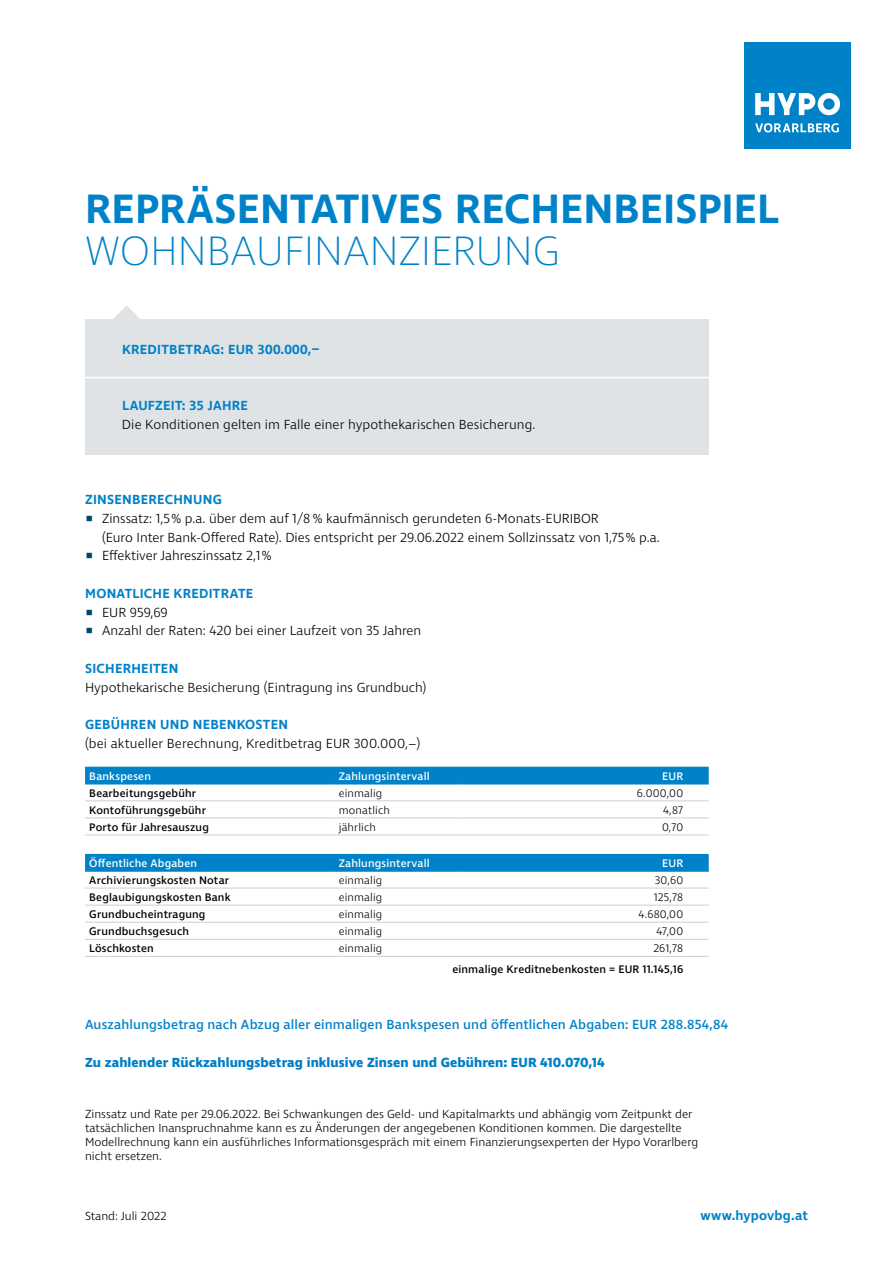
<style>
.page{position:relative;width:893px;height:1263px;background:#fff}
.page>*{position:absolute;margin:0;border:0;box-sizing:border-box;transform-origin:0 0}
.t1{font:600 42px "Ingra";letter-spacing:.005em;color:#0082c9}
.t2{font:200 42px "Ingra";letter-spacing:-.005em;color:#0082c9}
.t3{font:300 13.5px/18.8px "Ingra";color:#000}
.t4{font:600 13.5px "Ingra";letter-spacing:.02em;color:#0082c9}
.t5{font:500 13.5px "Ingra";letter-spacing:.01em;color:#0082c9}
.t6{font:700 13.5px "Ingra";letter-spacing:.005em;color:#007dc5}
.t7{font:300 12px/14.2px "Ingra";color:#000}
.t8{font:500 11.25px "Ingra";letter-spacing:.015em;color:#000}
.t9{font:300 11.25px "Ingra";letter-spacing:.015em;color:#000}
.t10{font:500 11.25px "Ingra";letter-spacing:.015em;color:#fff}
.s1{color:#00476e}
.s2{color:#0082c9}
</style>
<div class="page">
<div style="left:85px;top:767px;width:624px;height:16px;background:#0082c9"></div>
<hr style="left:85px;top:800px;width:249px;height:1px;background:#c7d0d5">
<hr style="left:334px;top:800px;width:125px;height:1px;background:#c7d0d5">
<hr style="left:459px;top:800px;width:250px;height:1px;background:#c7d0d5">
<hr style="left:85px;top:818px;width:249px;height:1px;background:#c7d0d5">
<hr style="left:334px;top:818px;width:125px;height:1px;background:#c7d0d5">
<hr style="left:459px;top:818px;width:250px;height:1px;background:#c7d0d5">
<hr style="left:85px;top:835px;width:249px;height:1px;background:#c7d0d5">
<hr style="left:334px;top:835px;width:125px;height:1px;background:#c7d0d5">
<hr style="left:459px;top:835px;width:250px;height:1px;background:#c7d0d5">
<hr style="left:85px;top:783px;width:249px;height:1px;background:#0082c9">
<hr style="left:334px;top:783px;width:125px;height:1px;background:#0082c9">
<hr style="left:459px;top:783px;width:250px;height:1px;background:#0082c9">
<div style="left:85px;top:854px;width:624px;height:16px;background:#0082c9"></div>
<hr style="left:85px;top:888px;width:249px;height:1px;background:#c7d0d5">
<hr style="left:334px;top:888px;width:125px;height:1px;background:#c7d0d5">
<hr style="left:459px;top:888px;width:250px;height:1px;background:#c7d0d5">
<hr style="left:85px;top:905px;width:249px;height:1px;background:#c7d0d5">
<hr style="left:334px;top:905px;width:125px;height:1px;background:#c7d0d5">
<hr style="left:459px;top:905px;width:250px;height:1px;background:#c7d0d5">
<hr style="left:85px;top:922px;width:249px;height:1px;background:#c7d0d5">
<hr style="left:334px;top:922px;width:125px;height:1px;background:#c7d0d5">
<hr style="left:459px;top:922px;width:250px;height:1px;background:#c7d0d5">
<hr style="left:85px;top:939px;width:249px;height:1px;background:#c7d0d5">
<hr style="left:334px;top:939px;width:125px;height:1px;background:#c7d0d5">
<hr style="left:459px;top:939px;width:250px;height:1px;background:#c7d0d5">
<hr style="left:85px;top:956px;width:249px;height:1px;background:#c7d0d5">
<hr style="left:334px;top:956px;width:125px;height:1px;background:#c7d0d5">
<hr style="left:459px;top:956px;width:250px;height:1px;background:#c7d0d5">
<hr style="left:85px;top:870px;width:249px;height:2px;background:#0082c9">
<hr style="left:334px;top:870px;width:125px;height:2px;background:#0082c9">
<hr style="left:459px;top:870px;width:250px;height:2px;background:#0082c9">
<div style="left:85px;top:320px;width:624px;height:135px;background:#dfe3e6"></div>
<svg style="left:112px;top:305px;width:30px;height:15px"></svg>
<hr style="left:81px;top:377px;width:635px;height:1px;background:#fff">
<div style="left:744px;top:43px;width:106px;height:106px;background:#0082c9"></div>
<svg style="left:755px;top:123px;width:84px;height:9px"></svg>
<svg style="left:755px;top:93px;width:85px;height:22px"></svg>
<h1 class="t1" style="left:85px;top:183px;width:695px">REPRÄSENTATIVES RECHENBEISPIEL</h1>
<h1 class="t2" style="left:85px;top:225px;width:476px">WOHNBAUFINANZIERUNG</h1>
<p class="t4" style="left:122px;top:341px;width:199px">KREDITBETRAG: EUR 300.000,–</p>
<p class="t4" style="left:122px;top:397px;width:127px">LAUFZEIT: 35 JAHRE</p>
<p class="t3" style="left:122px;top:416px;width:415px">Die Konditionen gelten im Falle einer hypothekarischen Besicherung.</p>
<p class="t4" style="left:85px;top:491px;width:138px">ZINSENBERECHNUNG</p>
<p class="t3" style="left:102px;top:510px;width:559px;text-indent:-17px"><span class="s1">▪</span> Zinssatz: 1,5% p.a. über dem auf 1/8 % kaufmännisch gerundeten 6-Monats-EURIBOR<br>(Euro Inter Bank-Offered Rate). Dies entspricht per 29.06.2022 einem Sollzinssatz von 1,75% p.a.</p>
<p class="t3" style="left:85px;top:547px;width:188px"><span class="s1">▪</span> Effektiver Jahreszinssatz 2,1%</p>
<p class="t4" style="left:85px;top:585px;width:170px">MONATLICHE KREDITRATE</p>
<p class="t3" style="left:85px;top:603px;width:84px"><span class="s1">▪</span> EUR 959,69</p>
<p class="t3" style="left:85px;top:622px;width:338px"><span class="s1">▪</span> Anzahl der Raten: 420 bei einer Laufzeit von 35 Jahren</p>
<p class="t4" style="left:85px;top:660px;width:95px">SICHERHEITEN</p>
<p class="t3" style="left:85px;top:678px;width:343px">Hypothekarische Besicherung (Eintragung ins Grundbuch)</p>
<p class="t4" style="left:85px;top:716px;width:205px">GEBÜHREN UND NEBENKOSTEN</p>
<p class="t3" style="left:85px;top:735px;width:337px">(bei aktueller Berechnung, Kreditbetrag EUR 300.000,–)</p>
<p class="t10" style="left:89px;top:769px;width:63px">Bankspesen</p>
<p class="t10" style="left:339px;top:769px;width:92px">Zahlungsintervall</p>
<p class="t10" style="left:662px;top:769px;width:22px">EUR</p>
<p class="t8" style="left:89px;top:786px;width:108px">Bearbeitungsgebühr</p>
<p class="t9" style="left:339px;top:786px;width:45px">einmalig</p>
<p class="t9" style="left:637px;top:786px;width:48px">6.000,00</p>
<p class="t8" style="left:89px;top:803px;width:118px">Kontoführungsgebühr</p>
<p class="t9" style="left:339px;top:803px;width:53px">monatlich</p>
<p class="t9" style="left:663px;top:803px;width:22px">4,87</p>
<p class="t8" style="left:89px;top:820px;width:121px">Porto für Jahresauszug</p>
<p class="t9" style="left:339px;top:820px;width:39px">jährlich</p>
<p class="t9" style="left:662px;top:820px;width:23px">0,70</p>
<p class="t10" style="left:89px;top:856px;width:109px">Öffentliche Abgaben</p>
<p class="t10" style="left:339px;top:856px;width:92px">Zahlungsintervall</p>
<p class="t10" style="left:662px;top:856px;width:22px">EUR</p>
<p class="t8" style="left:89px;top:873px;width:141px">Archivierungskosten Notar</p>
<p class="t9" style="left:339px;top:873px;width:45px">einmalig</p>
<p class="t9" style="left:655px;top:873px;width:30px">30,60</p>
<p class="t8" style="left:89px;top:890px;width:143px">Beglaubigungskosten Bank</p>
<p class="t9" style="left:339px;top:890px;width:45px">einmalig</p>
<p class="t9" style="left:654px;top:890px;width:31px">125,78</p>
<p class="t8" style="left:89px;top:907px;width:118px">Grundbucheintragung</p>
<p class="t9" style="left:339px;top:907px;width:45px">einmalig</p>
<p class="t9" style="left:638px;top:907px;width:46px">4.680,00</p>
<p class="t8" style="left:89px;top:924px;width:101px">Grundbuchsgesuch</p>
<p class="t9" style="left:339px;top:924px;width:45px">einmalig</p>
<p class="t9" style="left:656px;top:924px;width:28px">47,00</p>
<p class="t8" style="left:89px;top:941px;width:66px">Löschkosten</p>
<p class="t9" style="left:339px;top:941px;width:45px">einmalig</p>
<p class="t9" style="left:653px;top:941px;width:31px">261,78</p>
<p class="t8" style="left:452px;top:962px;width:232px">einmalige Kreditnebenkosten = EUR 11.145,16</p>
<p class="t5" style="left:85px;top:1016px;width:645px">Auszahlungsbetrag nach Abzug aller einmaligen Bankspesen und öffentlichen Abgaben: EUR 288.854,84</p>
<p class="t6" style="left:85px;top:1054px;width:521px">Zu zahlender Rückzahlungsbetrag inklusive Zinsen und Gebühren: <span class="s2">EUR 410.070,14</span></p>
<p class="t7" style="left:85px;top:1107px;width:615px">Zinssatz und Rate per 29.06.2022. Bei Schwankungen des Geld- und Kapitalmarkts und abhängig vom Zeitpunkt der tatsächlichen Inanspruchnahme kann es zu Änderungen der angegebenen Konditionen kommen. Die dargestellte Modellrechnung kann ein ausführliches Informationsgespräch mit einem Finanzierungsexperten der Hypo Vorarlberg nicht ersetzen.</p>
<p class="t7" style="left:85px;top:1210px;width:83px">Stand: Juli 2022</p>
<p class="t4" style="left:700px;top:1207px;width:109px">www.hypovbg.at</p>
</div>
